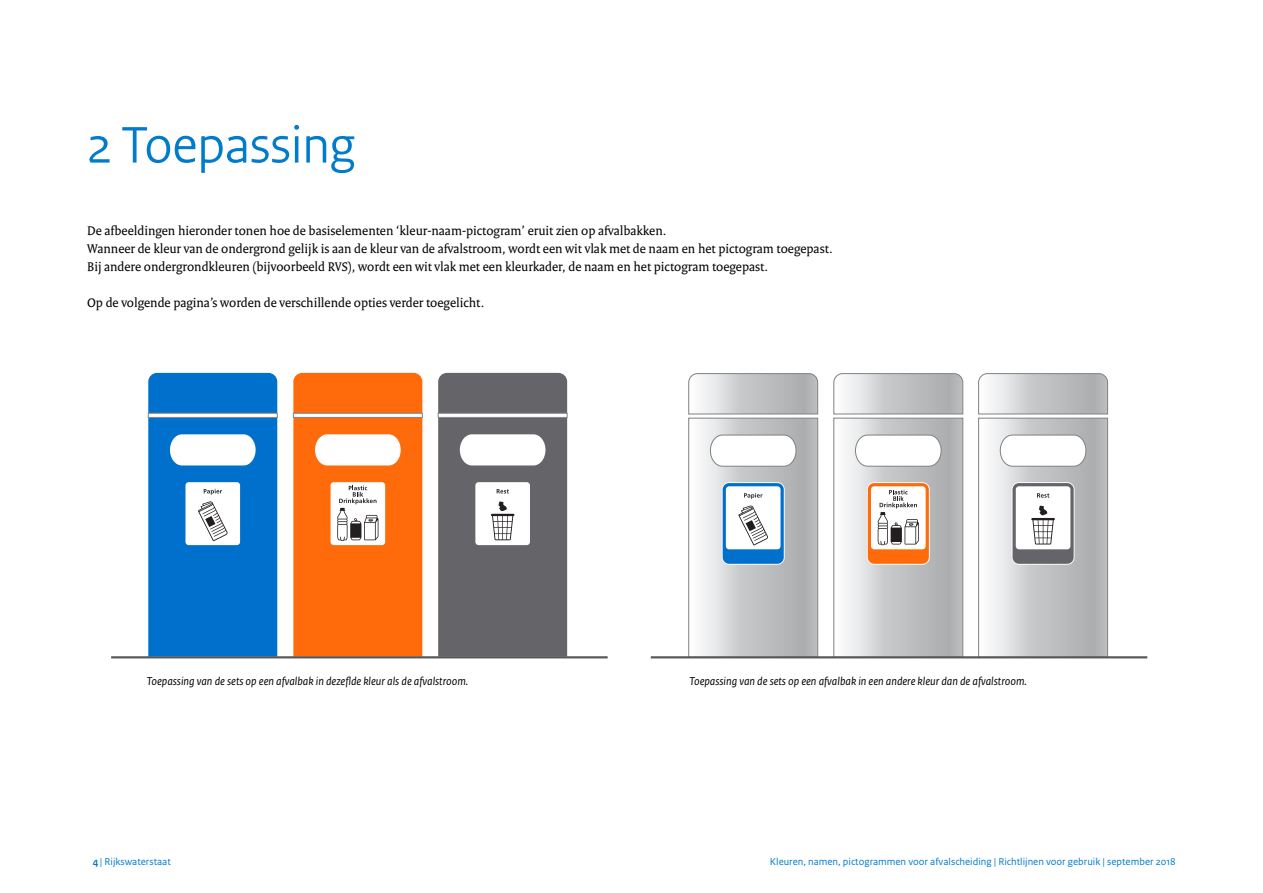
<style>
.page{position:relative;width:1263px;height:893px;background:#fff}
.page>*{position:absolute;margin:0;border:0;box-sizing:border-box;transform-origin:0 0}
.t1{font:54px "Rijksoverheid Sans Heading";color:#007ccb}
.t2{font:13.5px/18px "Rijksoverheid Serif";color:#000}
.t3{font:italic 12px "Rijksoverheid Sans Text";color:#000}
.t4{font:10.5px "Rijksoverheid Sans Text";color:#007ccb}
.s1{font-weight:700}
</style>
<div class="page">
<div style="left:148px;top:413px;width:130px;height:5px;border:1px solid #808184"></div>
<div style="left:293px;top:413px;width:130px;height:5px;border:1px solid #808184"></div>
<svg style="left:148px;top:373px;width:129px;height:283px"></svg>
<svg style="left:293px;top:373px;width:129px;height:283px;background:#fb8335"></svg>
<svg style="left:438px;top:373px;width:129px;height:283px"></svg>
<hr style="left:111px;top:656px;width:497px;height:2px;background:#58595b">
<hr style="left:651px;top:656px;width:496px;height:2px;background:#58595b">
<svg style="left:833px;top:373px;width:130px;height:284px"></svg>
<svg style="left:688px;top:373px;width:130px;height:284px"></svg>
<svg style="left:978px;top:373px;width:130px;height:284px"></svg>
<h1 class="t1" style="left:87px;top:114px;width:269px">2 Toepassing</h1>
<p class="t2" style="left:87px;top:221px;width:747px">De afbeeldingen hieronder tonen hoe de basiselementen ‘kleur-naam-pictogram’ eruit zien op afvalbakken.<br>Wanneer de kleur van de ondergrond gelijk is aan de kleur van de afvalstroom, wordt een wit vlak met de naam en het pictogram toegepast.<br>Bij andere ondergrondkleuren (bijvoorbeeld RVS), wordt een wit vlak met een kleurkader, de naam en het pictogram toegepast.</p>
<p class="t2" style="left:87px;top:293px;width:399px">Op de volgende pagina’s worden de verschillende opties verder toegelicht.</p>
<p class="t3" style="left:147px;top:674px;width:323px">Toepassing van de sets op een afvalbak in dezeflde kleur als de afvalstroom.</p>
<p class="t3" style="left:689px;top:674px;width:339px">Toepassing van de sets op een afvalbak in een andere kleur dan de afvalstroom.</p>
<p class="t4" style="left:93px;top:855px;width:80px"><span class="s1">4</span> | Rijkswaterstaat</p>
<p class="t4" style="left:770px;top:855px;width:407px">Kleuren, namen, pictogrammen voor afvalscheiding | Richtlijnen voor gebruik | september 2018</p>
</div>
